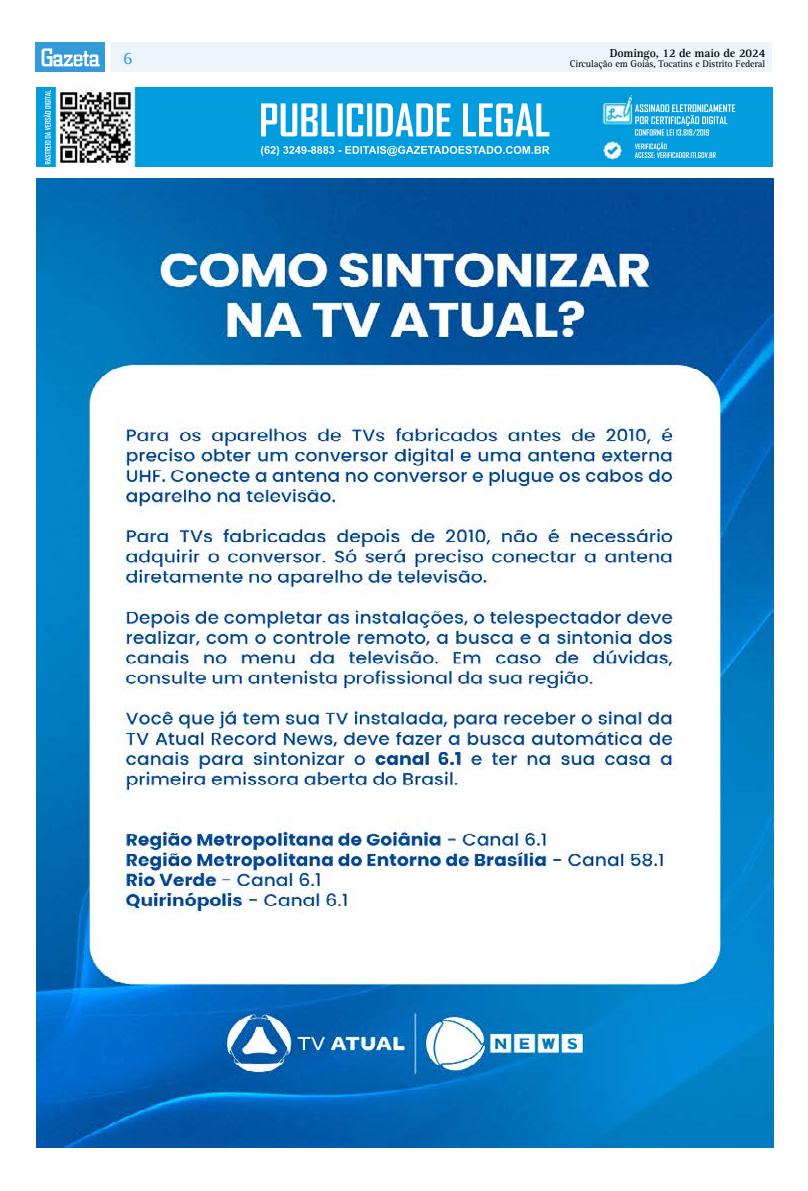
<style>
.page{position:relative;width:808px;height:1191px;background:#fff}
.page>*{position:absolute;margin:0;border:0;box-sizing:border-box;transform-origin:0 0}
.t1{font:18px "Rotis Serif Std";color:#349ada}
.t2{font:700 12px "Rotis Serif Std";letter-spacing:-.01em;color:#000}
.t3{font:10px "Rotis Serif Std";letter-spacing:-.01em;color:#000}
</style>
<div class="page">
<div style="left:111px;top:43px;width:660px;height:29px;background:#ebf5fb"></div>
<div style="left:35px;top:43px;width:70px;height:29px;background:#349ada"></div>
<svg style="left:42px;top:48px;width:58px;height:18px"></svg>
<img style="left:36px;top:88px;width:736px;height:79px">
<img style="left:36px;top:178px;width:737px;height:969px">
<h1 class="t1" style="left:123px;top:47px;width:11px">6</h1>
<p class="t2" style="left:610px;top:46px;width:157px">Domingo, 12 de maio de 2024</p>
<p class="t3" style="left:570px;top:58px;width:197px">Circulação em Goiás, Tocatins e Distrito Federal</p>
</div>
